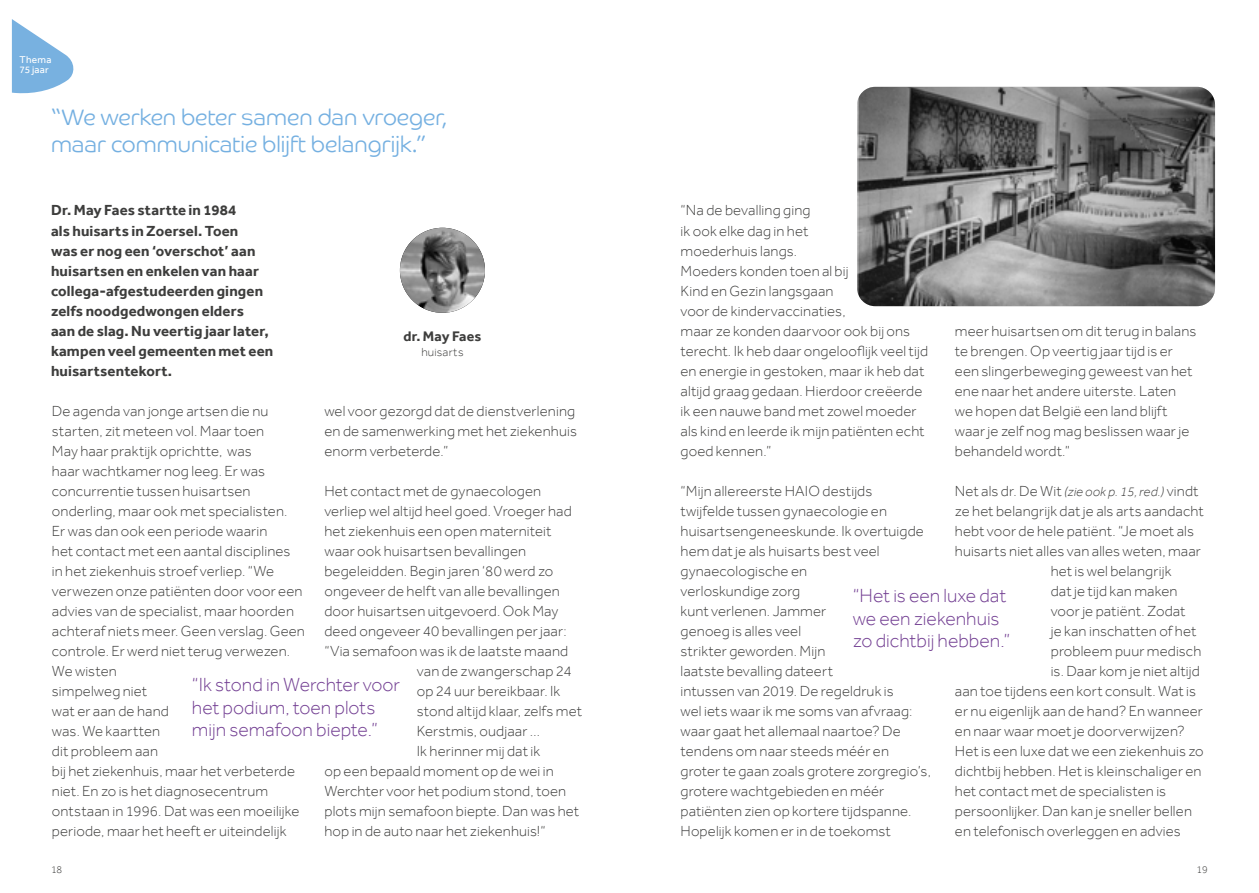
<style>
.page{position:relative;width:1259px;height:893px;background:#fff}
.page>*{position:absolute;margin:0;border:0;box-sizing:border-box;transform-origin:0 0}
.t1{font:300 22.5px/27px "Co Headline";color:#75b0e1}
.t2{font:300 19.5px/22.5px "Effra";color:#723e92}
.t3{font:300 15px/20px "Effra";letter-spacing:.01em;color:#3d3d3c}
.t4{font:700 15px/20.1px "Effra";letter-spacing:.01em;color:#3d3d3c}
.t5{font:700 14.25px "Effra";letter-spacing:.01em;color:#3d3d3c}
.t6{font:300 12px "Effra";letter-spacing:.02em;color:#3d3d3c}
.t7{font:300 10.5px "Effra";color:#3d3d3c}
.t8{font:10.05px/10.1px "Effra";letter-spacing:.025em;color:#fff}
.s1{font-style:italic;font-size:13.5px}
</style>
<div class="page">
<svg style="left:12px;top:19px;width:62px;height:75px"></svg>
<img style="left:400px;top:228px;width:85px;height:85px;border-radius:43px">
<img style="left:857px;top:87px;width:358px;height:219px">
<p class="t8" style="left:20px;top:55px;width:33px">Thema<br>75 jaar</p>
<h1 class="t1" style="left:51px;top:104px;width:398px">“We werken beter samen dan vroeger, maar communicatie blijft belangrijk.”</h1>
<p class="t4" style="left:51px;top:200px;width:224px">Dr. May Faes startte in 1984<br>als huisarts in Zoersel. Toen<br>was er nog een ‘overschot’ aan huisartsen en enkelen van haar collega-afgestudeerden gingen zelfs noodgedwongen elders<br>aan de slag. Nu veertig jaar later, kampen veel gemeenten met een huisartsentekort.</p>
<p class="t5" style="left:403px;top:328px;width:79px">dr. May Faes</p>
<p class="t6" style="left:421px;top:345px;width:44px">huisarts</p>
<p class="t3" style="left:52px;top:401px;width:255px">De agenda van jonge artsen die nu starten, zit meteen vol. Maar toen<br>May haar praktijk oprichtte, was<br>haar wachtkamer nog leeg. Er was concurrentie tussen huisartsen onderling, maar ook met specialisten.<br>Er was dan ook een periode waarin<br>het contact met een aantal disciplines in het ziekenhuis stroef verliep. “We verwezen onze patiënten door voor een advies van de specialist, maar hoorden achteraf niets meer. Geen verslag. Geen controle. Er werd niet terug verwezen.<br>We wisten<br>simpelweg niet<br>wat er aan de hand<br>was. We kaartten<br>dit probleem aan<br>bij het ziekenhuis, maar het verbeterde niet. En zo is het diagnosecentrum ontstaan in 1996. Dat was een moeilijke periode, maar het heeft er uiteindelijk</p>
<p class="t3" style="left:324px;top:401px;width:254px;text-align:justify">wel voor gezorgd dat de dienstverlening en de samenwerking met het ziekenhuis enorm verbeterde.”</p>
<p class="t3" style="left:324px;top:481px;width:218px">Het contact met de gynaecologen</p>
<p class="t3" style="left:324px;top:501px;width:249px">verliep wel altijd heel goed. Vroeger had</p>
<p class="t3" style="left:324px;top:521px;width:229px">het ziekenhuis een open materniteit</p>
<p class="t3" style="left:324px;top:541px;width:203px">waar ook huisartsen bevallingen</p>
<p class="t3" style="left:324px;top:561px;width:230px">begeleidden. Begin jaren ‘80 werd zo</p>
<p class="t3" style="left:324px;top:581px;width:237px">ongeveer de helft van alle bevallingen</p>
<p class="t3" style="left:324px;top:601px;width:235px">door huisartsen uitgevoerd. Ook May</p>
<p class="t3" style="left:324px;top:621px;width:244px">deed ongeveer 40 bevallingen per jaar:</p>
<p class="t3" style="left:324px;top:641px;width:245px">“Via semafoon was ik de laatste maand</p>
<p class="t3" style="left:417px;top:661px;width:156px">van de zwangerschap 24</p>
<p class="t3" style="left:417px;top:681px;width:145px">op 24 uur bereikbaar. Ik</p>
<p class="t3" style="left:417px;top:701px;width:167px">stond altijd klaar, zelfs met</p>
<p class="t3" style="left:417px;top:721px;width:124px">Kerstmis, oudjaar …</p>
<p class="t3" style="left:417px;top:741px;width:125px">Ik herinner mij dat ik</p>
<p class="t3" style="left:324px;top:761px;width:231px">op een bepaald moment op de wei in</p>
<p class="t3" style="left:324px;top:781px;width:243px">Werchter voor het podium stond, toen</p>
<p class="t3" style="left:324px;top:801px;width:256px">plots mijn semafoon biepte. Dan was het</p>
<p class="t3" style="left:324px;top:821px;width:223px">hop in de auto naar het ziekenhuis!“</p>
<h2 class="t2" style="left:192px;top:673px;width:210px">“Ik stond in Werchter voor het podium, toen plots mijn semafoon biepte.”</h2>
<p class="t3" style="left:680px;top:200px;width:249px">“Na de bevalling ging<br>ik ook elke dag in het<br>moederhuis langs.<br>Moeders konden toen al bij<br>Kind en Gezin langsgaan<br>voor de kindervaccinaties,<br>maar ze konden daarvoor ook bij ons terecht. Ik heb daar ongelooflijk veel tijd en energie in gestoken, maar ik heb dat altijd graag gedaan. Hierdoor creëerde ik een nauwe band met zowel moeder als kind en leerde ik mijn patiënten echt goed kennen.”</p>
<p class="t3" style="left:680px;top:481px;width:252px">“Mijn allereerste HAIO destijds<br>twijfelde tussen gynaecologie en huisartsengeneeskunde. Ik overtuigde hem dat je als huisarts best veel gynaecologische en<br>verloskundige zorg<br>kunt verlenen. Jammer<br>genoeg is alles veel<br>strikter geworden. Mijn<br>laatste bevalling dateert<br>intussen van 2019. De regeldruk is<br>wel iets waar ik me soms van afvraag: waar gaat het allemaal naartoe? De tendens om naar steeds méér en groter te gaan zoals grotere zorgregio’s, grotere wachtgebieden en méér patiënten zien op kortere tijdspanne.<br>Hopelijk komen er in de toekomst</p>
<p class="t3" style="left:955px;top:321px;width:243px">meer huisartsen om dit terug in balans te brengen. Op veertig jaar tijd is er een slingerbeweging geweest van het ene naar het andere uiterste. Laten we hopen dat België een land blijft waar je zelf nog mag beslissen waar je behandeld wordt.”</p>
<p class="t3" style="left:955px;top:481px;width:245px">Net als dr. De Wit <span class="s1">(zie ook p. 15, red.)</span> vindt</p>
<p class="t3" style="left:955px;top:501px;width:250px">ze het belangrijk dat je als arts aandacht</p>
<p class="t3" style="left:955px;top:521px;width:241px">hebt voor de hele patiënt. “Je moet als</p>
<p class="t3" style="left:955px;top:541px;width:248px">huisarts niet alles van alles weten, maar</p>
<p class="t3" style="left:1050px;top:561px;width:122px">het is wel belangrijk</p>
<p class="t3" style="left:1050px;top:581px;width:128px">dat je tijd kan maken</p>
<p class="t3" style="left:1050px;top:601px;width:136px">voor je patiënt. Zodat</p>
<p class="t3" style="left:1050px;top:621px;width:147px">je kan inschatten of het</p>
<p class="t3" style="left:1050px;top:641px;width:152px">probleem puur medisch</p>
<p class="t3" style="left:1050px;top:661px;width:151px">is. Daar kom je niet altijd</p>
<p class="t3" style="left:955px;top:681px;width:242px">aan toe tijdens een kort consult. Wat is</p>
<p class="t3" style="left:955px;top:701px;width:250px">er nu eigenlijk aan de hand? En wanneer</p>
<p class="t3" style="left:955px;top:721px;width:231px">en naar waar moet je doorverwijzen?</p>
<p class="t3" style="left:955px;top:741px;width:250px">Het is een luxe dat we een ziekenhuis zo</p>
<p class="t3" style="left:955px;top:761px;width:248px">dichtbij hebben. Het is kleinschaliger en</p>
<p class="t3" style="left:955px;top:781px;width:213px">het contact met de specialisten is</p>
<p class="t3" style="left:955px;top:801px;width:239px">persoonlijker. Dan kan je sneller bellen</p>
<p class="t3" style="left:955px;top:821px;width:227px">en telefonisch overleggen en advies</p>
<h2 class="t2" style="left:853px;top:585px;width:159px">“Het is een luxe dat we een ziekenhuis zo dichtbij hebben.”</h2>
<p class="t7" style="left:51px;top:864px;width:13px">18</p>
<p class="t7" style="left:1196px;top:864px;width:13px">19</p>
</div>
